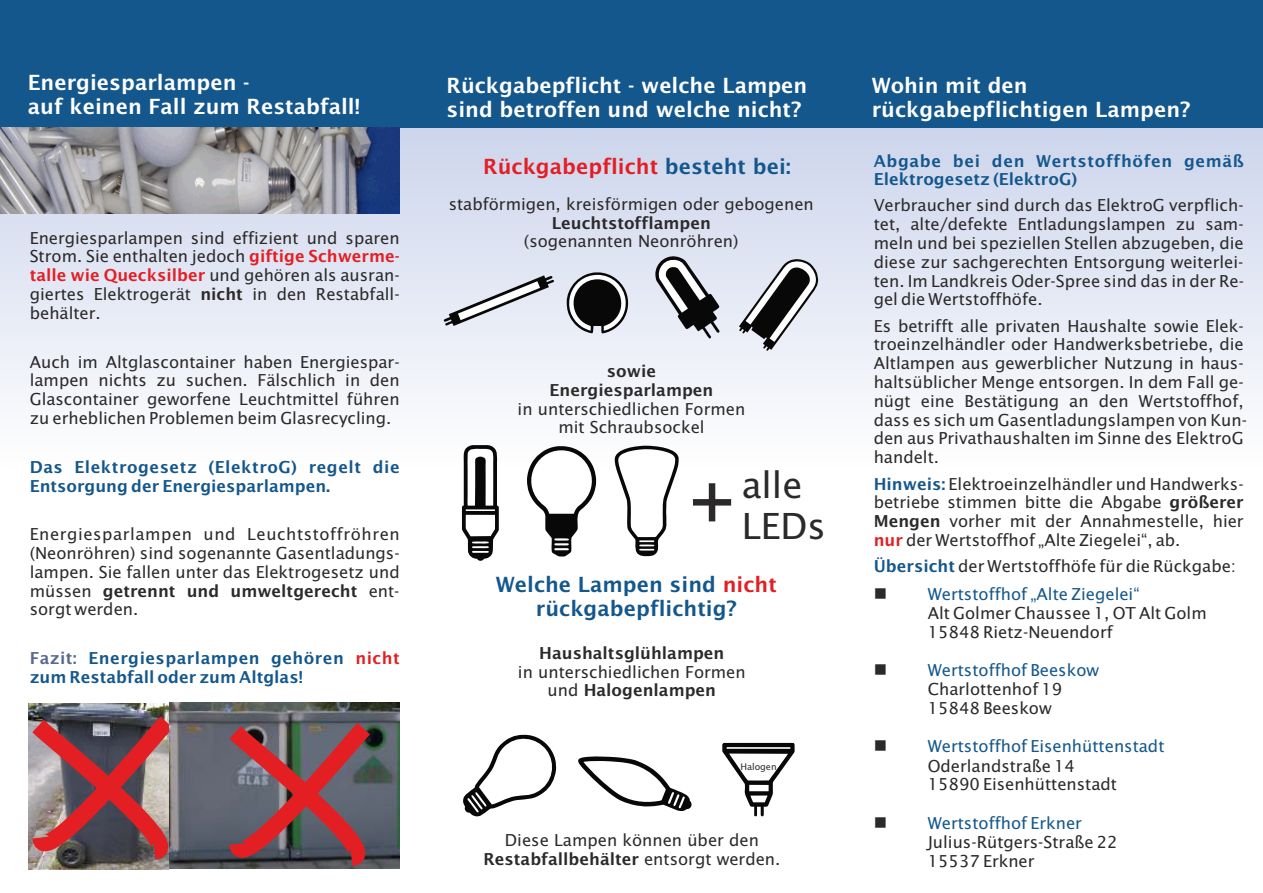
<style>
.page{position:relative;width:1263px;height:893px;background:#fff}
.page>*{position:absolute;margin:0;border:0;box-sizing:border-box;transform-origin:0 0}
.t1{font:600 72px "Lucida Sans";color:#2b2929}
.t2{font:36px/41px "Lucida Sans";color:#2b2929}
.t3{font:600 21px/23.9px "Lucida Sans";color:#fff}
.t4{font:600 21px/23.9px "Lucida Sans";color:#14578c;text-align:center}
.t5{font:600 21px "Lucida Sans";color:#e31f24}
.t6{font:16.5px/18.8px "Lucida Sans";color:#2b2929;text-align:justify}
.t7{font:600 16.5px/18.8px "Lucida Sans";letter-spacing:.025em;color:#14578c}
.t8{font:600 16.5px/18.8px "Lucida Sans";color:#2b2929;text-align:center}
.t9{font:9.15px "Lucida Sans";color:#2b2929}
.s1{font-weight:600;color:#e31f24}
.s2{font-weight:600}
.s3{color:#57698f}
.s4{color:#e31f24}
.s5{color:#14578c}
.s6{font-weight:600;color:#14578c}
</style>
<div class="page">
<svg style="left:0;top:128px;width:1263px;height:335px"></svg>
<svg style="left:615px;top:446px;width:64px;height:111px"></svg>
<svg style="left:739px;top:259px;width:79px;height:92px;background:#a1a3a8"></svg>
<svg style="left:519px;top:446px;width:85px;height:110px"></svg>
<svg style="left:462px;top:445px;width:37px;height:116px"></svg>
<svg style="left:443px;top:272px;width:187px;height:61px;background:#aeb1b8"></svg>
<svg style="left:655px;top:256px;width:65px;height:82px;background:#97999f"></svg>
<svg style="left:463px;top:734px;width:93px;height:82px"></svg>
<svg style="left:722px;top:743px;width:73px;height:73px"></svg>
<svg style="left:578px;top:756px;width:114px;height:56px"></svg>
<div style="left:0;top:0;width:1263px;height:128px;background:#14578c"></div>
<img style="left:0;top:128px;width:400px;height:85px">
<img style="left:28px;top:702px;width:161px;height:168px">
<img style="left:170px;top:703px;width:230px;height:166px">
<svg style="left:213px;top:706px;width:173px;height:163px;background:#745258"></svg>
<p class="t3" style="left:28px;top:72px;width:333px">Energiesparlampen -<br>auf keinen Fall zum Restabfall!</p>
<p class="t3" style="left:446px;top:75px;width:362px">Rückgabepflicht - welche Lampen sind betroffen und welche nicht?</p>
<p class="t3" style="left:872px;top:75px;width:320px">Wohin mit den rückgabepflichtigen Lampen?</p>
<p class="t6" style="left:30px;top:230px;width:371px">Energiesparlampen sind effizient und sparen Strom. Sie enthalten jedoch <span class="s1">giftige Schwerme&shy;talle wie Quecksilber</span> und gehören als ausran&shy;giertes Elektrogerät <span class="s2">nicht</span> in den Restabfall&shy;behälter.</p>
<p class="t6" style="left:30px;top:354px;width:371px">Auch im Altglascontainer haben Energiespar&shy;lampen nichts zu suchen. Fälschlich in den Glascontainer geworfene Leuchtmittel führen zu erheblichen Problemen beim Glasrecycling.</p>
<p class="t7" style="left:30px;top:459px;width:371px">Das Elektrogesetz (ElektroG) regelt die<br>Entsorgung der Energiesparlampen.</p>
<p class="t6" style="left:30px;top:526px;width:371px">Energiesparlampen und Leuchtstoffröhren (Neonröhren) sind sogenannte Gasentladungs&shy;lampen. Sie fallen unter das Elektrogesetz und müssen <span class="s2">getrennt und umweltgerecht</span> ent&shy;sorgt werden.</p>
<p class="t7" style="left:30px;top:650px;width:371px"><span class="s3">Fazit:</span> Energiesparlampen gehören <span class="s4">nicht </span>zum Restabfall oder zum Altglas!</p>
<p class="t5" style="left:483px;top:158px;width:309px">Rückgabepflicht <span class="s5">besteht bei:</span></p>
<p class="t6" style="left:449px;top:196px;width:367px">stabförmigen, kreisförmigen oder gebogenen</p>
<p class="t8" style="left:552px;top:215px;width:161px">Leuchtstofflampen</p>
<p class="t6" style="left:524px;top:233px;width:216px">(sogenannten Neonröhren)</p>
<p class="t8" style="left:550px;top:363px;width:165px">sowie<br>Energiesparlampen</p>
<p class="t6" style="left:518px;top:401px;width:229px;text-align:center">in unterschiedlichen Formen mit Schraubsockel</p>
<h1 class="t1" style="left:689px;top:468px;width:48px">+</h1>
<h2 class="t2" style="left:742px;top:467px;width:86px">alle<br>LEDs</h2>
<p class="t4" style="left:496px;top:574px;width:282px">Welche Lampen sind <span class="s4">nicht </span>rückgabepflichtig?</p>
<p class="t8" style="left:539px;top:645px;width:187px">Haushaltsglühlampen</p>
<p class="t6" style="left:518px;top:663px;width:229px;text-align:center">in unterschiedlichen Formen und <span class="s2">Halogenlampen</span></p>
<p class="t9" style="left:740px;top:763px;width:38px">Halogen</p>
<p class="t6" style="left:483px;top:832px;width:298px;text-align:center">Diese Lampen können über den<br><span class="s2">Restabfallbehälter</span> entsorgt werden.</p>
<p class="t7" style="left:874px;top:152px;width:371px">Abgabe bei den Wertstoffhöfen gemäß<br>Elektrogesetz (ElektroG)</p>
<p class="t6" style="left:874px;top:197px;width:372px">Verbraucher sind durch das ElektroG verpflich&shy;tet, alte/defekte Entladungslampen zu sam&shy;meln und bei speziellen Stellen abzugeben, die diese zur sachgerechten Entsorgung weiterlei&shy;ten. Im Landkreis Oder-Spree sind das in der Re&shy;gel die Wertstoffhöfe.</p>
<p class="t6" style="left:874px;top:318px;width:375px;text-align:left">Es betrifft alle privaten Haushalte sowie Elek&shy;troeinzelhändler oder Handwerksbetriebe, die Altlampen aus gewerblicher Nutzung in haus&shy;haltsüblicher Menge entsorgen. In dem Fall ge&shy;nügt eine Bestätigung an den Wertstoffhof, dass es sich um Gasentladungslampen von Kun&shy;den aus Privathaushalten im Sinne des ElektroG handelt.</p>
<p class="t6" style="left:874px;top:475px;width:371px"><span class="s6">Hinweis:</span> Elektroeinzelhändler und Handwerks&shy;betriebe stimmen bitte die Abgabe <span class="s2">größerer Mengen</span> vorher mit der Annahmestelle, hier <span class="s1">nur</span> der Wertstoffhof „Alte Ziegelei“, ab.</p>
<p class="t6" style="left:874px;top:558px;width:364px"><span class="s6">Übersicht</span> der Wertstoffhöfe für die Rückgabe:</p>
<p class="t6" style="left:928px;top:586px;width:280px;text-align:left;text-indent:-54px">■ <span class="s5">Wertstoffhof „Alte Ziegelei“<br></span>Alt Golmer Chaussee 1, OT Alt Golm<br>15848 Rietz-Neuendorf</p>
<p class="t6" style="left:928px;top:662px;width:173px;text-align:left;text-indent:-54px">■ <span class="s5">Wertstoffhof Beeskow<br></span>Charlottenhof 19<br>15848 Beeskow</p>
<p class="t6" style="left:928px;top:738px;width:238px;text-align:left;text-indent:-54px">■ <span class="s5">Wertstoffhof Eisenhüttenstadt<br></span>Oderlandstraße 14<br>15890 Eisenhüttenstadt</p>
<p class="t6" style="left:928px;top:815px;width:191px;text-align:left;text-indent:-54px">■ <span class="s5">Wertstoffhof Erkner<br></span>Julius-Rütgers-Straße 22<br>15537 Erkner</p>
</div>
